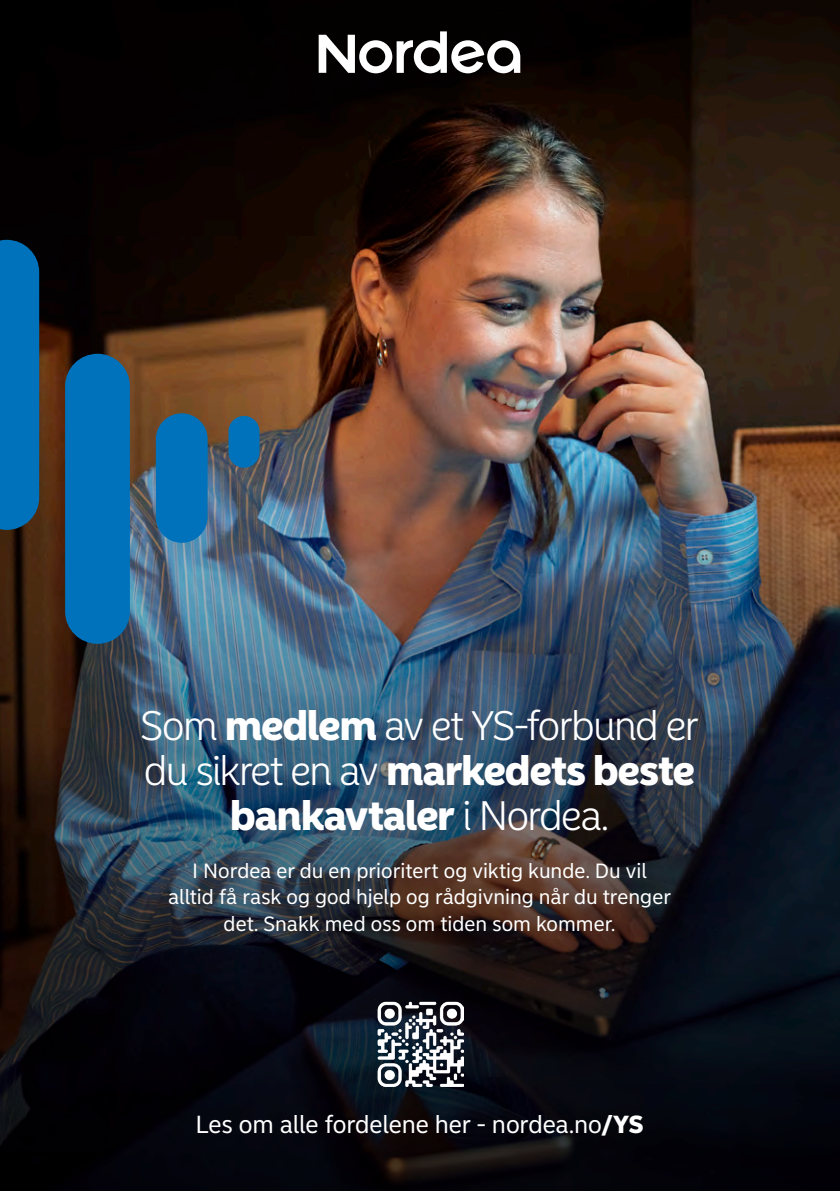
<style>
.page{position:relative;width:840px;height:1191px;background:#fff}
.page>*{position:absolute;margin:0;border:0;box-sizing:border-box;transform-origin:0 0}
._001_Heading_Pink{font:300 40.8px/44.8px "Nordea Sans Large";letter-spacing:-.03em;color:#fff;text-align:center}
._00X_CTA_Placeholder_Pink{font:24.4px "Nordea Sans Small";letter-spacing:-.005em;color:#fff}
._003_Body_Regular_Pink{font:20.4px/26.6px "Nordea Sans Small";color:#fff;text-align:center}
.s1{font-weight:900}
</style>
<div class="page">
<img style="left:0;top:0;width:839px;height:386px">
<img style="left:0;top:386px;width:839px;height:805px">
<svg style="left:318px;top:31px;width:202px;height:42px"></svg>
<img style="left:375px;top:999px;width:88px;height:88px">
<div style="left:228px;top:416px;width:31px;height:52px;background:#0072bc;border-radius:15px"></div>
<div style="left:156px;top:413px;width:51px;height:130px;background:#0072bc;border-radius:26px"></div>
<div style="left:0;top:240px;width:39px;height:290px;background:#0072bc"></div>
<div style="left:65px;top:354px;width:65px;height:290px;background:#0072bc;border-radius:32px"></div>
<p class="_001_Heading_Pink" style="left:141px;top:704px;width:558px">Som <span class="s1">medlem</span> av et YS-forbund er du sikret en av <span class="s1">markedets beste bankavtaler</span> i Nordea.</p>
<p class="_003_Body_Regular_Pink" style="left:168px;top:857px;width:504px">I Nordea er du en prioritert og viktig kunde. Du vil alltid få rask og god hjelp og rådgivning når du trenger det. Snakk med oss om tiden som kommer.</p>
<p class="_00X_CTA_Placeholder_Pink" style="left:195px;top:1109px;width:449px">Les om alle fordelene her - nordea.no<span class="s1">/YS</span></p>
</div>
